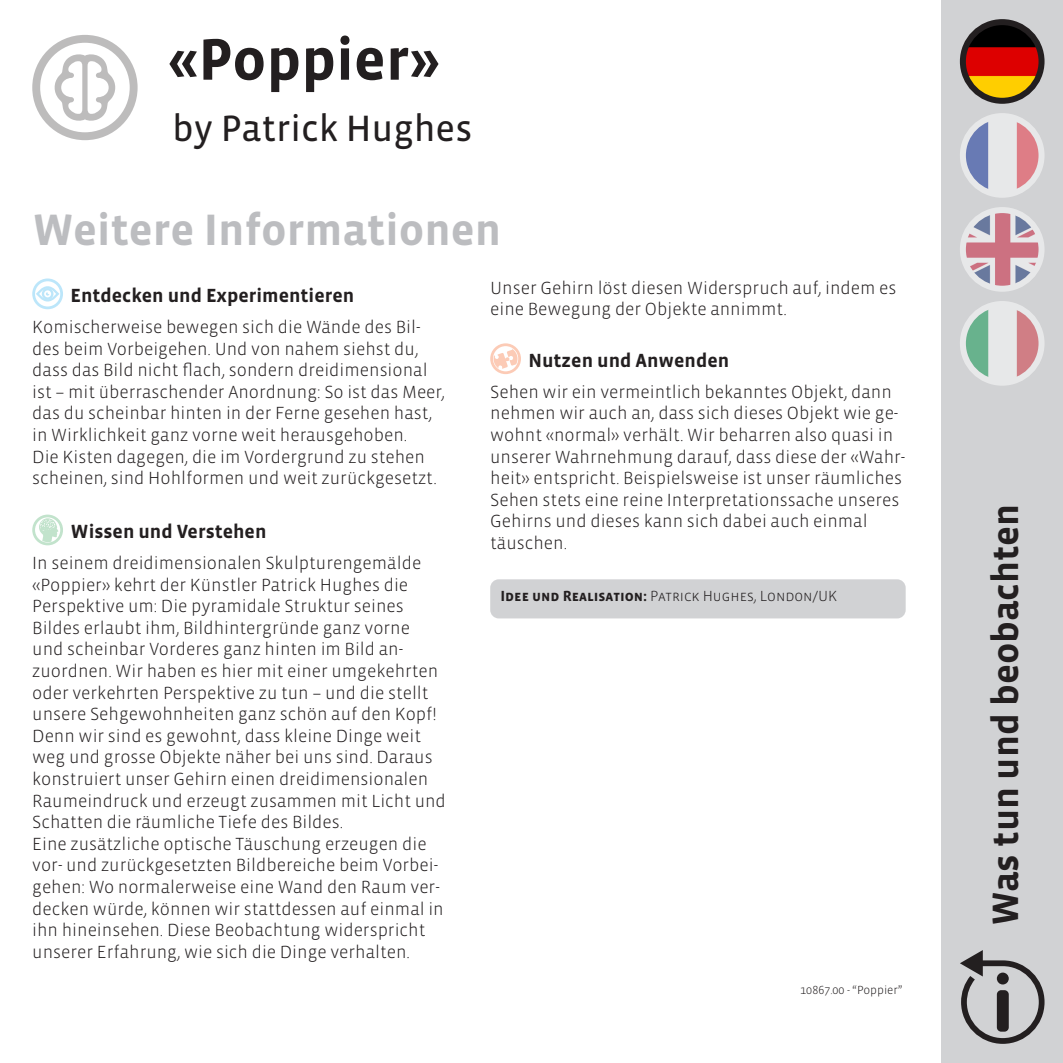
<style>
.page{position:relative;width:1063px;height:1063px;background:#fff}
.page>*{position:absolute;margin:0;border:0;box-sizing:border-box;transform-origin:0 0}
.Haupttitel{font:700 60px "Vista Sans OT";color:#231f20}
.t1{font:700 45px "Vista Sans OT";color:#bcbdc0}
.t2{font:700 37.5px "Vista Sans OT";color:#231f20}
.Untertitel{font:37.5px "Vista Sans OT";color:#231f20}
.Rückseitentitel{font:700 19.5px "Vista Sans OT";color:#231f20}
.Rückseitentext{font:300 18px/21.6px "Vista Sans OT";color:#231f20}
.Paragraph_Style_1{font:300 15px "Vista Sans OT";color:#231f20}
.Rückseitentext-2{font:300 12px "Vista Sans OT";color:#231f20}
.s1{font-weight:700}
</style>
<div class="page">
<div style="left:942px;top:0;width:121px;height:1063px;background:#d1d2d4"></div>
<svg style="left:32px;top:35px;width:106px;height:105px"></svg>
<img style="left:963px;top:22px;width:79px;height:79px;border-radius:39px">
<div style="left:960px;top:19px;width:85px;height:85px;border:6px solid #231f20;border-radius:50%"></div>
<img style="left:963px;top:116px;width:79px;height:79px;border-radius:39px">
<div style="left:960px;top:113px;width:85px;height:85px;border:6px solid #fff;border-radius:50%"></div>
<img style="left:963px;top:212px;width:75px;height:73px">
<div style="left:960px;top:207px;width:85px;height:85px;border:6px solid #fff;border-radius:50%"></div>
<img style="left:963px;top:304px;width:79px;height:79px;border-radius:39px">
<div style="left:960px;top:301px;width:85px;height:85px;border:6px solid #fff;border-radius:50%"></div>
<svg style="left:960px;top:950px;width:85px;height:94px"></svg>
<div style="left:997px;top:990px;width:12px;height:42px;background:#231f20;border-radius:4px"></div>
<div style="left:997px;top:973px;width:12px;height:11px;background:#231f20;border-radius:6px"></div>
<div style="left:32px;top:279px;width:31px;height:30px;border:3px solid #bce6fa;border-radius:50%"></div>
<svg style="left:34px;top:283px;width:27px;height:22px"></svg>
<div style="left:32px;top:515px;width:31px;height:30px;border:3px solid #c2e3cc;border-radius:50%"></div>
<svg style="left:39px;top:518px;width:19px;height:24px"></svg>
<div style="left:490px;top:343px;width:31px;height:31px;border:3px solid #fccbb6;border-radius:50%"></div>
<svg style="left:494px;top:348px;width:24px;height:21px"></svg>
<div style="left:490px;top:579px;width:416px;height:39px;background:#d1d2d4;border-radius:9px"></div>
<p class="Haupttitel" style="left:168px;top:29px;width:273px">«Poppier»</p>
<p class="Untertitel" style="left:172px;top:109px;width:302px">by Patrick Hughes</p>
<h2 class="t1" style="left:32px;top:207px;width:471px">Weitere Informationen</h2>
<p class="Rückseitentitel" style="left:71px;top:286px;width:285px">Entdecken und Experimentieren</p>
<p class="Rückseitentext" style="left:32px;top:316px;width:414px">Komischerweise bewegen sich die Wände des Bil&shy;des beim Vorbeigehen. Und von nahem siehst du, dass das Bild nicht flach, sondern dreidimensional ist – mit überraschender Anordnung: So ist das Meer, das du scheinbar hinten in der Ferne gesehen hast, in Wirklichkeit ganz vorne weit herausgehoben.<br>Die Kisten dagegen, die im Vordergrund zu stehen scheinen, sind Hohlformen und weit zurückgesetzt.</p>
<p class="Rückseitentitel" style="left:71px;top:522px;width:197px">Wissen und Verstehen</p>
<p class="Rückseitentext" style="left:32px;top:553px;width:415px">In seinem dreidimensionalen Skulpturengemälde «Poppier» kehrt der Künstler Patrick Hughes die Perspektive um: Die pyramidale Struktur seines Bildes erlaubt ihm, Bildhintergründe ganz vorne<br>und scheinbar Vorderes ganz hinten im Bild an&shy;zuordnen. Wir haben es hier mit einer umgekehrten oder verkehrten Perspektive zu tun – und die stellt unsere Sehgewohnheiten ganz schön auf den Kopf!<br>Denn wir sind es gewohnt, dass kleine Dinge weit weg und grosse Objekte näher bei uns sind. Daraus konstruiert unser Gehirn einen dreidimensionalen Raumeindruck und erzeugt zusammen mit Licht und Schatten die räumliche Tiefe des Bildes.</p>
<p class="Rückseitentext" style="left:32px;top:833px;width:413px">Eine zusätzliche optische Täuschung erzeugen die vor- und zurückgesetzten Bildbereiche beim Vorbei&shy;gehen: Wo normalerweise eine Wand den Raum ver&shy;decken würde, können wir stattdessen auf einmal in ihn hineinsehen. Diese Beobachtung widerspricht unserer Erfahrung, wie sich die Dinge verhalten.</p>
<p class="Rückseitentext" style="left:490px;top:277px;width:408px">Unser Gehirn löst diesen Widerspruch auf, indem es eine Bewegung der Objekte annimmt.</p>
<p class="Rückseitentitel" style="left:528px;top:350px;width:202px">Nutzen und Anwenden</p>
<p class="Rückseitentext" style="left:490px;top:381px;width:417px">Sehen wir ein vermeintlich bekanntes Objekt, dann nehmen wir auch an, dass sich dieses Objekt wie ge&shy;wohnt «normal» verhält. Wir beharren also quasi in unserer Wahrnehmung darauf, dass diese der «Wahr&shy;heit» entspricht. Beispielsweise ist unser räumliches Sehen stets eine reine Interpretationssache unseres Gehirns und dieses kann sich dabei auch einmal täuschen.</p>
<p class="Paragraph_Style_1" style="left:500px;top:589px;width:338px"><span class="s1">Idee und Realisation:</span> Patrick Hughes, London/UK</p>
<p class="Rückseitentext-2" style="left:800px;top:984px;width:104px">10867.00 - “Poppier”</p>
<h3 class="t2" style="left:986px;top:926px;width:424px;rotate:-90deg">Was tun und beobachten</h3>
</div>
